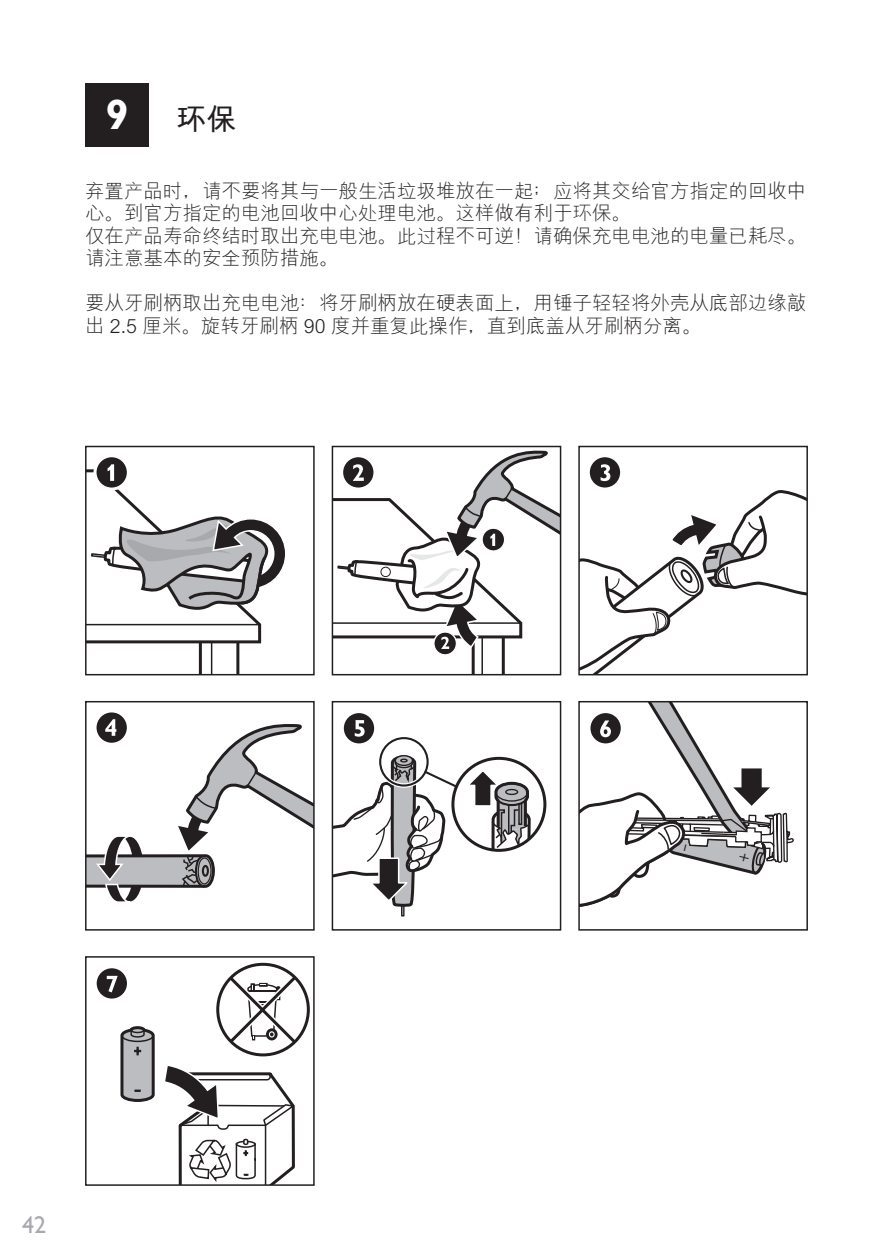
<style>
.page{position:relative;width:893px;height:1259px;background:#fff}
.page>*{position:absolute;margin:0;border:0;box-sizing:border-box;transform-origin:0 0}
.t1{font:30px "M Hei GB Bold";color:#231f20}
.t2{font:24px "Gill Sans Alt One WGL";color:#a8a9ad}
.t3{font:19.5px/22.5px "M Hei GB Light";color:#231f20}
.s1{font-family:"Gill Sans Alt One WGL";font-weight:700;font-size:42px;color:#fff}
</style>
<div class="page">
<div style="left:85px;top:83px;width:64px;height:63px;background:#231f20"></div>
<svg style="left:85px;top:445px;width:230px;height:231px"></svg>
<svg style="left:331px;top:445px;width:231px;height:231px"></svg>
<svg style="left:578px;top:445px;width:230px;height:231px"></svg>
<svg style="left:331px;top:701px;width:231px;height:230px"></svg>
<svg style="left:578px;top:701px;width:230px;height:230px"></svg>
<svg style="left:85px;top:956px;width:230px;height:230px"></svg>
<svg style="left:85px;top:701px;width:230px;height:230px"></svg>
<svg style="left:580px;top:702px;width:215px;height:227px"></svg>
<h1 class="t1" style="left:105px;top:104px;width:133px"><span class="s1">9</span> 环保</h1>
<p class="t3" style="left:85px;top:180px;width:723px">弃置产品时，请不要将其与一般生活垃圾堆放在一起；应将其交给官方指定的回收中心。到官方指定的电池回收中心处理电池。这样做有利于环保。<br>仅在产品寿命终结时取出充电电池。此过程不可逆！请确保充电电池的电量已耗尽。请注意基本的安全预防措施。</p>
<p class="t3" style="left:85px;top:292px;width:723px">要从牙刷柄取出充电电池：将牙刷柄放在硬表面上，用锤子轻轻将外壳从底部边缘敲出 2.5 厘米。旋转牙刷柄 90 度并重复此操作，直到底盖从牙刷柄分离。</p>
<p class="t2" style="left:22px;top:1208px;width:25px">42</p>
</div>
